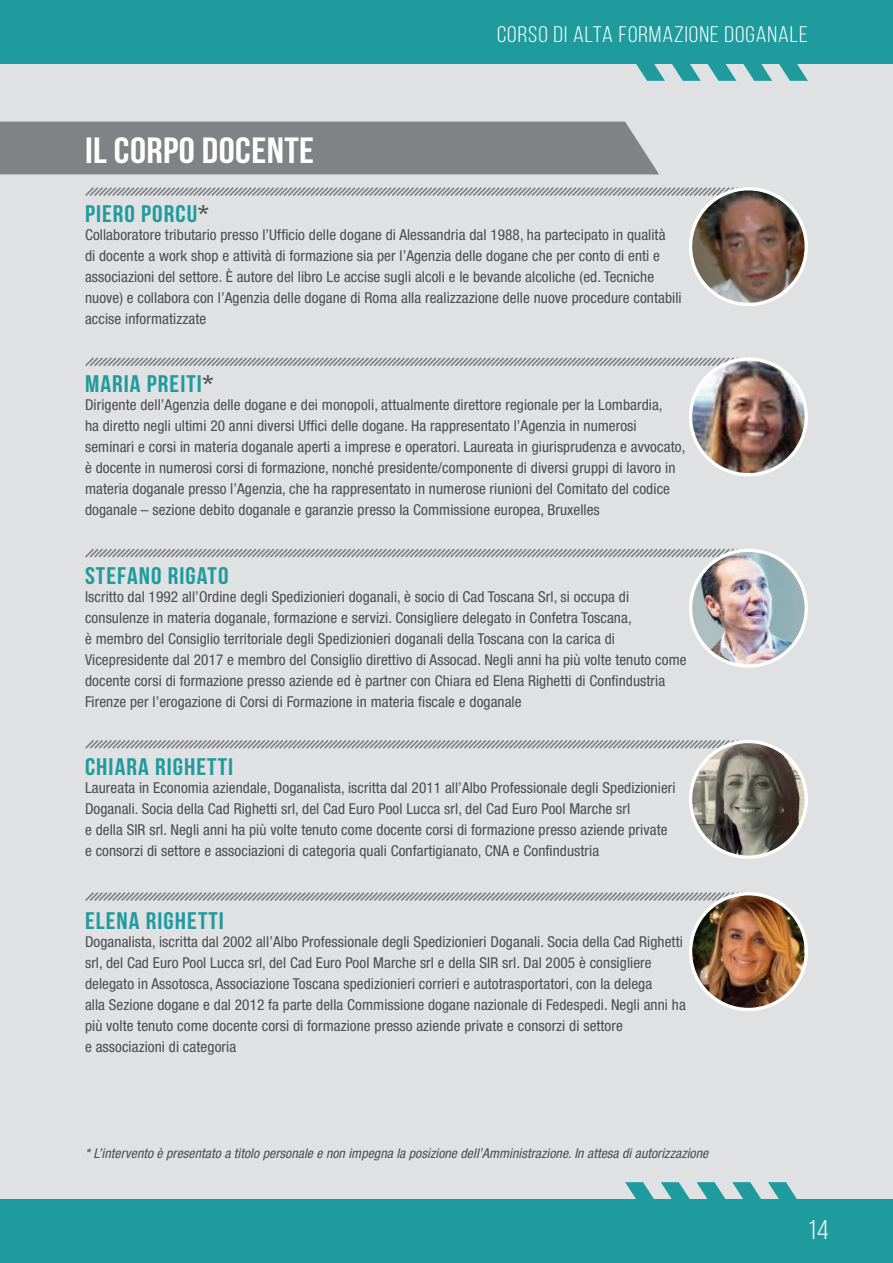
<style>
.page{position:relative;width:893px;height:1263px;background:#fff}
.page>*{position:absolute;margin:0;border:0;box-sizing:border-box;transform-origin:0 0}
.t1{font:36.45px "Bebas Neue";letter-spacing:.01em;color:#fff;scale:1.11 1}
.t2{font:27px "Bebas Neue";color:#fff;scale:1.11 1}
.t3{font:24px "Bebas Neue";letter-spacing:.04em;color:#1f9b9e;scale:1.1 1}
.t4{font:22.5px "Bebas Neue";letter-spacing:.04em;color:#fff;scale:1.1 1}
.t5{font:condensed 15px/21px "Helvetica Neue LT Std";letter-spacing:.005em;color:#4b4c4d}
.t6{font:italic condensed 13.5px "Helvetica Neue LT Std";letter-spacing:.005em;color:#4b4c4d}
.s1{color:#4b4c4d}
</style>
<div class="page">
<div style="left:0;top:64px;width:893px;height:1135px;background:#e0e1e3"></div>
<svg style="left:636px;top:64px;width:172px;height:17px"></svg>
<div style="left:0;top:0;width:893px;height:64px;background:#1f9b9e"></div>
<svg style="left:625px;top:1182px;width:172px;height:17px"></svg>
<div style="left:0;top:1199px;width:893px;height:64px;background:#1f9b9e"></div>
<div style="left:0;top:122px;width:659px;height:52px;background:#808285"></div>
<svg style="left:85px;top:740px;width:723px;height:119px"></svg>
<svg style="left:85px;top:892px;width:723px;height:119px"></svg>
<svg style="left:85px;top:549px;width:723px;height:119px"></svg>
<svg style="left:85px;top:187px;width:723px;height:119px"></svg>
<svg style="left:85px;top:357px;width:723px;height:119px"></svg>
<h1 class="t1" style="left:85px;top:131px;width:208px">IL CORPO DOCENTE</h1>
<h3 class="t4" style="left:497px;top:23px;width:284px">CORSO DI ALTA FORMAZIONE DOGANALE</h3>
<h3 class="t3" style="left:85px;top:201px;width:114px">PIERO PORCU<span class="s1">*</span></h3>
<p class="t5" style="left:85px;top:224px;width:598px">Collaboratore tributario presso l’Ufficio delle dogane di Alessandria dal 1988, ha partecipato in qualità<br>di docente a work shop e attività di formazione sia per l’Agenzia delle dogane che per conto di enti e associazioni del settore. È autore del libro Le accise sugli alcoli e le bevande alcoliche (ed. Tecniche nuove) e collabora con l’Agenzia delle dogane di Roma alla realizzazione delle nuove procedure contabili accise informatizzate</p>
<h3 class="t3" style="left:85px;top:371px;width:118px">MARIA PREITI<span class="s1">*</span></h3>
<p class="t5" style="left:85px;top:394px;width:602px">Dirigente dell’Agenzia delle dogane e dei monopoli, attualmente direttore regionale per la Lombardia,<br>ha diretto negli ultimi 20 anni diversi Uffici delle dogane. Ha rappresentato l’Agenzia in numerosi seminari e corsi in materia doganale aperti a imprese e operatori. Laureata in giurisprudenza e avvocato, è docente in numerosi corsi di formazione, nonché presidente/componente di diversi gruppi di lavoro in materia doganale presso l’Agenzia, che ha rappresentato in numerose riunioni del Comitato del codice doganale – sezione debito doganale e garanzie presso la Commissione europea, Bruxelles</p>
<h3 class="t3" style="left:85px;top:562px;width:132px">STEFANO RIGATO</h3>
<p class="t5" style="left:85px;top:586px;width:603px">Iscritto dal 1992 all’Ordine degli Spedizionieri doganali, è socio di Cad Toscana Srl, si occupa di consulenze in materia doganale, formazione e servizi. Consigliere delegato in Confetra Toscana,<br>è membro del Consiglio territoriale degli Spedizionieri doganali della Toscana con la carica di Vicepresidente dal 2017 e membro del Consiglio direttivo di Assocad. Negli anni ha più volte tenuto come docente corsi di formazione presso aziende ed è partner con Chiara ed Elena Righetti di Confindustria Firenze per l’erogazione di Corsi di Formazione in materia fiscale e doganale</p>
<h3 class="t3" style="left:85px;top:753px;width:136px">CHIARA RIGHETTI</h3>
<p class="t5" style="left:85px;top:777px;width:592px">Laureata in Economia aziendale, Doganalista, iscritta dal 2011 all’Albo Professionale degli Spedizionieri Doganali. Socia della Cad Righetti srl, del Cad Euro Pool Lucca srl, del Cad Euro Pool Marche srl<br>e della SIR srl. Negli anni ha più volte tenuto come docente corsi di formazione presso aziende private e consorzi di settore e associazioni di categoria quali Confartigianato, CNA e Confindustria</p>
<h3 class="t3" style="left:85px;top:907px;width:128px">ELENA RIGHETTI</h3>
<p class="t5" style="left:85px;top:931px;width:602px">Doganalista, iscritta dal 2002 all’Albo Professionale degli Spedizionieri Doganali. Socia della Cad Righetti srl, del Cad Euro Pool Lucca srl, del Cad Euro Pool Marche srl e della SIR srl. Dal 2005 è consigliere delegato in Assotosca, Associazione Toscana spedizionieri corrieri e autotrasportatori, con la delega<br>alla Sezione dogane e dal 2012 fa parte della Commissione dogane nazionale di Fedespedi. Negli anni ha più volte tenuto come docente corsi di formazione presso aziende private e consorzi di settore<br>e associazioni di categoria</p>
<p class="t6" style="left:85px;top:1145px;width:625px">* L’intervento è presentato a titolo personale e non impegna la posizione dell’Amministrazione. In attesa di autorizzazione</p>
<h2 class="t2" style="left:808px;top:1215px;width:20px">14</h2>
</div>
